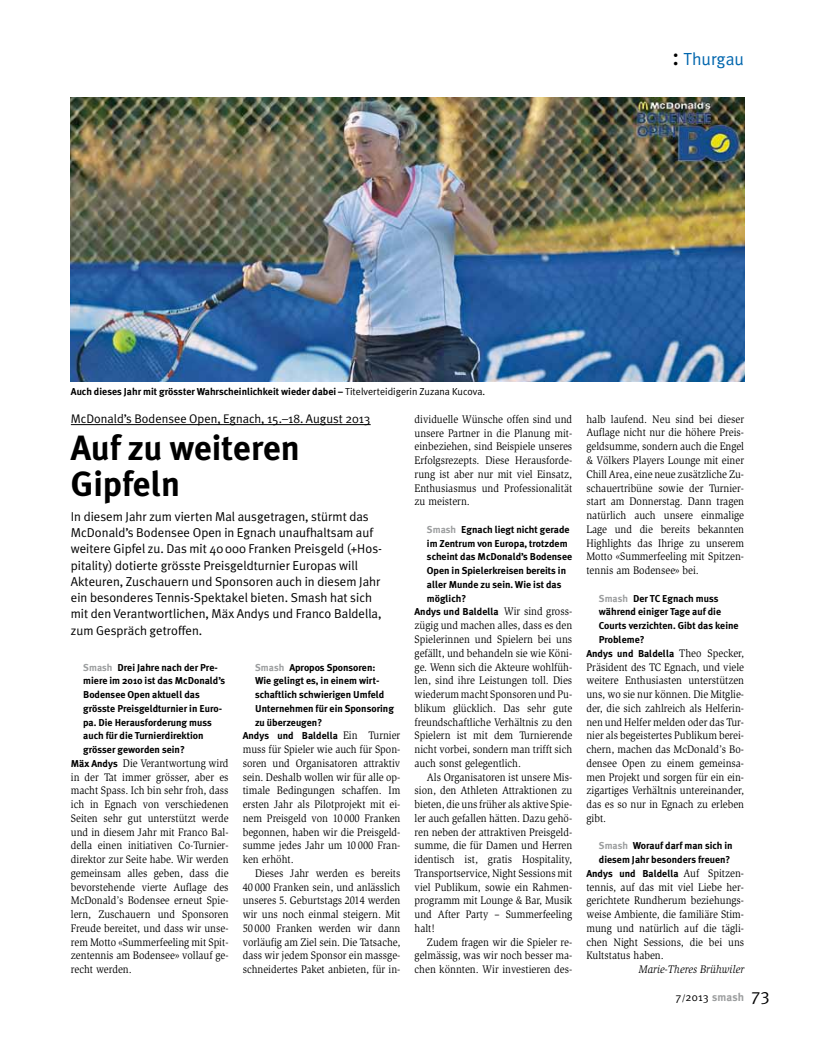
<style>
.page{position:relative;width:815px;height:1053px;background:#fff}
.page>*{position:absolute;margin:0;border:0;box-sizing:border-box;transform-origin:0 0}
.t1{font:700 35px/36.2px "Meta Plus";color:#000}
.t2{font:17.5px "Meta Plus Normal";color:#0066ae}
.t3{font:12.88px/16.2px "Meta Plus Normal";color:#000}
.t4{font:12.5px "Meta Plus Normal";color:#000}
.t5{font:11.25px/13.8px "Slimbach LT";color:#000;text-align:justify;scale:.9 1}
.t6{font:italic 11.25px "Slimbach LT";letter-spacing:.01em;color:#000;scale:.91 1}
.t7{font:11.25px "Meta Plus Normal";color:#000}
.t8{font:700 10px/13.8px "Meta Plus";color:#000}
.s1{font-size:26.25px;color:#000}
.s2{font-family:"Meta Plus Normal";font-weight:400;font-size:10.12px}
.s3{color:#9c9e9f}
.s4{font-family:"Slimbach LT";font-weight:400;font-size:11.25px}
.s5{font-family:"Meta Plus";font-weight:700;font-size:10px}
.s6{font-size:8.75px}
.s7{font-family:"Meta Plus";font-weight:700;color:#9c9e9f}
.s8{font-size:17.5px}
</style>
<div class="page">
<hr style="left:71px;top:424px;width:300px;height:1px;background:#000">
<img style="left:71px;top:98px;width:673px;height:283px">
<h2 class="t2" style="left:672px;top:49px;width:74px"><span class="s1">:</span> Thurgau</h2>
<p class="t8" style="left:71px;top:385px;width:416px">Auch dieses Jahr mit grösster -Wahrscheinlichkeit wieder dabei – <span class="s2">Titelverteidigerin Zuzana Kucova.</span></p>
<p class="t4" style="left:71px;top:411px;width:301px">McDonald’s Bodensee Open, Egnach, 15.–18. August 2013</p>
<h1 class="t1" style="left:71px;top:429px;width:231px">Auf zu weiteren<br>Gipfeln</h1>
<p class="t3" style="left:71px;top:508px;width:313px">In diesem Jahr zum vierten Mal ausgetragen, stürmt das McDonald’s Bodensee Open in Egnach unaufhaltsam auf weitere Gipfel zu. Das mit 40 000 Franken Preisgeld (+Hos&shy;pitality) dotierte grösste Preisgeldturnier Europas will Akteuren, Zuschauern und Sponsoren auch in diesem Jahr ein besonderes Tennis-Spektakel bieten. Smash hat sich mit den Verantwortlichen, Mäx Andys und Franco Baldella, zum Gespräch getroffen.</p>
<p class="t8" style="left:255px;top:660px;width:122px"><span class="s3">Smash</span> Apropos Sponsoren:</p>
<p class="t8" style="left:255px;top:673px;width:126px">Wie gelingt es, in einem wirt-</p>
<p class="t8" style="left:255px;top:687px;width:131px">schaftlich schwierigen Umfeld</p>
<p class="t8" style="left:255px;top:701px;width:140px">Unternehmen für ein Sponsoring</p>
<p class="t8" style="left:255px;top:715px;width:69px">zu überzeugen?</p>
<p class="t8" style="left:243px;top:728px;width:159px">Andys und Baldella <span class="s4">Ein Turnier</span></p>
<p class="t5" style="left:243px;top:742px;width:177px">muss für Spieler wie auch für Spon&shy;soren und Organisatoren attraktiv sein. Deshalb wollen wir für alle op&shy;timale Bedingungen schaffen. Im ersten Jahr als Pilotprojekt mit ei&shy;nem Preisgeld von 10 000 Franken begonnen, haben wir die Preisgeld&shy;summe jedes Jahr um 10 000 Fran&shy;ken erhöht.</p>
<p class="t5" style="left:243px;top:866px;width:177px;text-indent:12px">Dieses Jahr werden es bereits 40 000 Franken sein, und anlässlich unseres 5. Geburtstags 2014 werden wir uns noch einmal steigern. Mit 50 000 Franken werden wir dann vorläufig am Ziel sein. Die Tatsache, dass wir jedem Sponsor ein massge&shy;schneidertes Paket anbieten, für in-</p>
<p class="t8" style="left:83px;top:660px;width:143px"><span class="s3">Smash</span> Drei Jahre nach der Pre&shy;miere im 2010 ist das McDonald’s<br>Bodensee Open aktuell das grösste Preisgeldturnier in Euro&shy;pa. Die Herausforderung muss auch für die Turnierdirektion grösser geworden sein?</p>
<p class="t5" style="left:71px;top:756px;width:177px"><span class="s5">Mäx Andys</span> Die Verantwortung wird in der Tat immer grösser, aber es macht Spass. Ich bin sehr froh, dass ich in Egnach von verschiedenen Seiten sehr gut unterstützt werde und in diesem Jahr mit Franco Bal&shy;della einen initiativen Co-Turnier&shy;direktor zur Seite habe. Wir werden gemeinsam alles geben, dass die bevorstehende vierte Auflage des McDonald’s Bodensee erneut Spie&shy;lern, Zuschauern und Sponsoren Freude bereitet, und dass wir unse&shy;rem Motto «Summerfeeling mit Spit&shy;zentennis am Bodensee» vollauf ge&shy;recht werden.</p>
<p class="t5" style="left:415px;top:412px;width:177px">dividuelle Wünsche offen sind und unsere Partner in die Planung mit&shy;einbeziehen, sind Beispiele unseres Erfolgsrezepts. Diese Herausforde&shy;rung ist aber nur mit viel Einsatz, Enthusiasmus und Professionalität zu meistern.</p>
<p class="t8" style="left:427px;top:522px;width:144px"><span class="s3">Smash</span> Egnach liegt nicht gerade</p>
<p class="t8" style="left:427px;top:536px;width:142px">im Zentrum von Europa, trotzdem</p>
<p class="t8" style="left:427px;top:550px;width:147px">scheint das McDonald’s Bodensee</p>
<p class="t8" style="left:427px;top:563px;width:141px">Open in Spielerkreisen bereits in</p>
<p class="t8" style="left:427px;top:577px;width:136px">aller Munde zu sein. Wie ist das</p>
<p class="t8" style="left:427px;top:591px;width:41px">möglich?</p>
<p class="t8" style="left:414px;top:605px;width:159px">Andys und Baldella <span class="s4">Wir sind gross-</span></p>
<p class="t5" style="left:415px;top:618px;width:177px">zügig und machen alles, dass es den Spielerinnen und Spielern bei uns gefällt, und behandeln sie wie Köni&shy;ge. Wenn sich die Akteure wohlfüh&shy;len, sind ihre Leistungen toll. Dies wiederum macht Sponsoren und Pu&shy;blikum glücklich. Das sehr gute freundschaftliche Verhältnis zu den Spielern ist mit dem Turnierende nicht vorbei, sondern man trifft sich auch sonst gelegentlich.</p>
<p class="t5" style="left:415px;top:770px;width:177px;text-indent:12px">Als Organisatoren ist unsere Mis&shy;sion, den Athleten Attraktionen zu bieten, die uns früher als aktive Spie&shy;ler auch gefallen hätten. Dazu gehö&shy;ren neben der attraktiven Preisgeld&shy;summe, die für Damen und Herren identisch ist, gratis Hospitality, Transportservice, Night Sessions mit viel Publikum, sowie ein Rahmen&shy;programm mit Lounge &amp; Bar, Musik und After Party – Summerfeeling halt!</p>
<p class="t5" style="left:415px;top:934px;width:177px;text-indent:12px">Zudem fragen wir die Spieler re&shy;gelmässig, was wir noch besser ma&shy;chen könnten. Wir investieren des-</p>
<p class="t5" style="left:586px;top:412px;width:177px">halb laufend. Neu sind bei dieser Auflage nicht nur die höhere Preis&shy;geldsumme, sondern auch die Engel &amp; Völkers Players Lounge mit einer Chill Area, eine neue zusätzliche Zu&shy;schauertribüne sowie der Turnier&shy;start am Donnerstag. Dann tragen natürlich auch unsere einmalige Lage und die bereits bekannten Highlights das Ihrige zu unserem Motto «Summerfeeling mit Spitzen&shy;tennis am Bodensee» bei.</p>
<p class="t8" style="left:599px;top:591px;width:121px"><span class="s3">Smash</span> Der TC Egnach muss</p>
<p class="t8" style="left:599px;top:605px;width:124px">während einiger Tage auf die</p>
<p class="t8" style="left:599px;top:618px;width:141px">Courts verzichten. Gibt das keine</p>
<p class="t8" style="left:599px;top:632px;width:47px">Probleme?</p>
<p class="t8" style="left:586px;top:646px;width:159px">Andys und Baldella <span class="s4">Theo Specker,</span></p>
<p class="t5" style="left:586px;top:660px;width:177px">Präsident des TC Egnach, und viele weitere Enthusiasten unterstützen uns, wo sie nur können. Die Mitglie&shy;der, die sich zahlreich als Helferin&shy;nen und Helfer melden oder das Tur&shy;nier als begeistertes Publikum berei&shy;chern, machen das McDonald’s Bo&shy;densee Open zu einem gemeinsa&shy;men Projekt und sorgen für ein ein&shy;zigartiges Verhältnis untereinander, das es so nur in Egnach zu erleben gibt.</p>
<p class="t8" style="left:586px;top:839px;width:158px;text-align:center"><span class="s3">Smash</span> Worauf darf man sich in diesem Jahr besonders freuen?<br>Andys und Baldella <span class="s4">Auf Spitzen-</span></p>
<p class="t5" style="left:586px;top:880px;width:177px">tennis, auf das mit viel Liebe her&shy;gerichtete Rundherum beziehungs&shy;weise Ambiente, die familiäre Stim&shy;mung und natürlich auf die tägli&shy;chen Night Sessions, die bei uns Kultstatus haben.</p>
<p class="t6" style="left:639px;top:962px;width:117px">Marie-Theres Brühwiler</p>
<p class="t7" style="left:675px;top:990px;width:96px">7<span class="s6">/</span>2013 <span class="s7">smash</span> <span class="s8">73</span></p>
</div>
